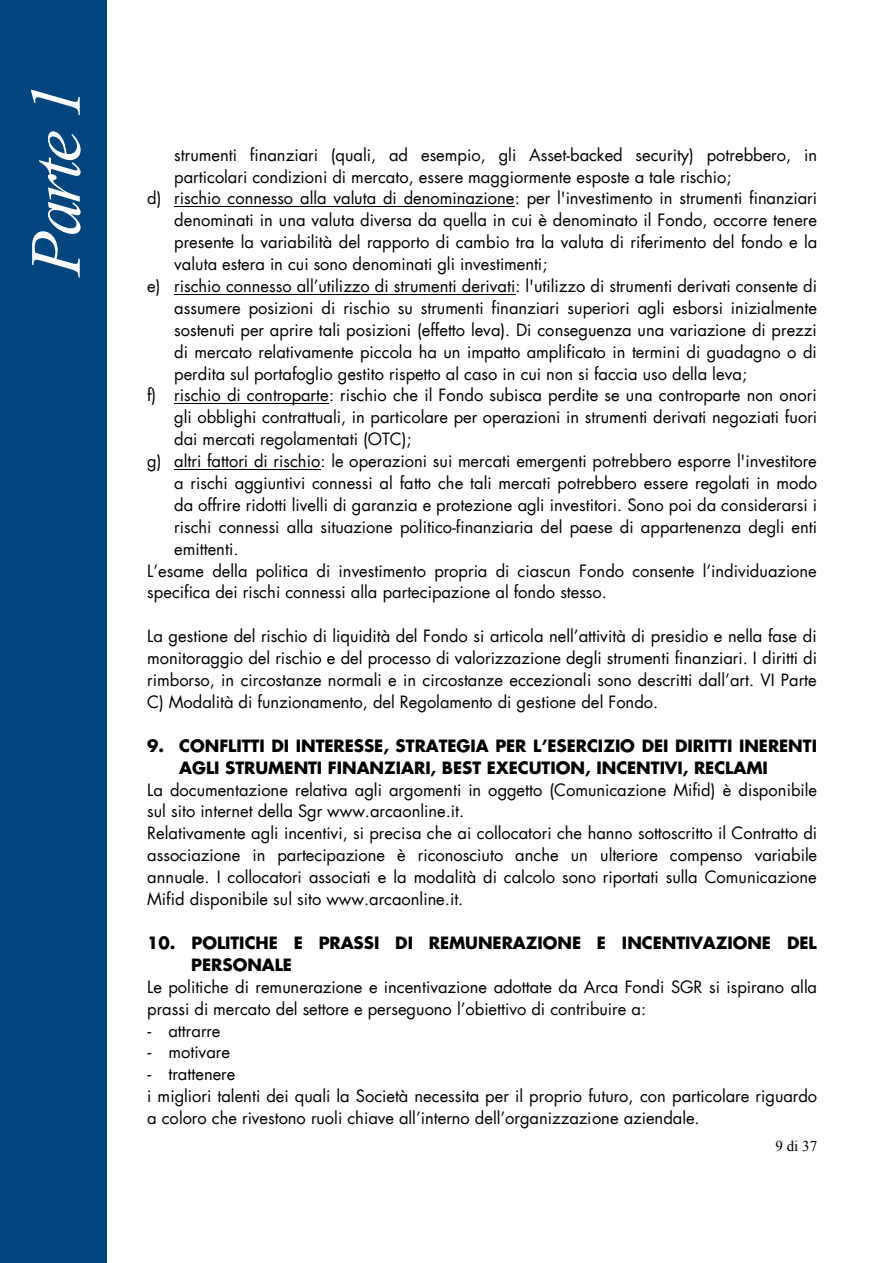
<style>
.page{position:relative;width:893px;height:1263px;background:#fff}
.page>*{position:absolute;margin:0;border:0;box-sizing:border-box;transform-origin:0 0}
.t1{font:italic 72px "Times New Roman";color:#fff}
.t2{font:16.5px/21.9px "Futura LT";color:#000}
.t3{font:700 16.5px/21.9px "Futura LT";color:#000}
.t4{font:15px "Times New Roman";color:#000}
.s1{font-family:"Arial Narrow"}
</style>
<div class="page">
<hr style="left:174px;top:206px;width:341px;height:1px;background:#000">
<hr style="left:174px;top:294px;width:341px;height:1px;background:#000">
<hr style="left:174px;top:403px;width:155px;height:1px;background:#000">
<hr style="left:174px;top:469px;width:147px;height:1px;background:#000">
<div style="left:0;top:0;width:106px;height:1263px;background:#00457d"></div>
<h1 class="t1" style="left:6px;top:276px;width:194px;rotate:-90deg">Parte 1</h1>
<p class="t2" style="left:174px;top:144px;width:644px">strumenti finanziari (quali, ad esempio, gli Asset-backed security) potrebbero, in</p>
<p class="t2" style="left:174px;top:166px;width:559px">particolari condizioni di mercato, essere maggiormente esposte a tale rischio;</p>
<p class="t2" style="left:147px;top:188px;width:671px">d) rischio connesso alla valuta di denominazione: per l'investimento in strumenti finanziari</p>
<p class="t2" style="left:174px;top:210px;width:644px">denominati in una valuta diversa da quella in cui è denominato il Fondo, occorre tenere</p>
<p class="t2" style="left:174px;top:231px;width:645px">presente la variabilità del rapporto di cambio tra la valuta di riferimento del fondo e la</p>
<p class="t2" style="left:174px;top:253px;width:375px">valuta estera in cui sono denominati gli investimenti;</p>
<p class="t2" style="left:147px;top:275px;width:671px">e) rischio connesso all’utilizzo di strumenti derivati: l'utilizzo di strumenti derivati consente di</p>
<p class="t2" style="left:174px;top:297px;width:644px">assumere posizioni di rischio su strumenti finanziari superiori agli esborsi inizialmente</p>
<p class="t2" style="left:174px;top:319px;width:644px">sostenuti per aprire tali posizioni (effetto leva). Di conseguenza una variazione di prezzi</p>
<p class="t2" style="left:174px;top:341px;width:644px">di mercato relativamente piccola ha un impatto amplificato in termini di guadagno o di</p>
<p class="t2" style="left:174px;top:363px;width:574px">perdita sul portafoglio gestito rispetto al caso in cui non si faccia uso della leva;</p>
<p class="t2" style="left:147px;top:384px;width:671px">f) rischio di controparte: rischio che il Fondo subisca perdite se una controparte non onori</p>
<p class="t2" style="left:174px;top:406px;width:645px">gli obblighi contrattuali, in particolare per operazioni in strumenti derivati negoziati fuori</p>
<p class="t2" style="left:174px;top:428px;width:239px">dai mercati regolamentati (OTC);</p>
<p class="t2" style="left:147px;top:450px;width:671px">g) altri fattori di rischio: le operazioni sui mercati emergenti potrebbero esporre l'investitore</p>
<p class="t2" style="left:174px;top:472px;width:644px">a rischi aggiuntivi connessi al fatto che tali mercati potrebbero essere regolati in modo</p>
<p class="t2" style="left:174px;top:494px;width:644px">da offrire ridotti livelli di garanzia e protezione agli investitori. Sono poi da considerarsi i</p>
<p class="t2" style="left:174px;top:516px;width:644px">rischi connessi alla situazione politico-finanziaria del paese di appartenenza degli enti</p>
<p class="t2" style="left:174px;top:538px;width:66px">emittenti.</p>
<p class="t2" style="left:147px;top:560px;width:671px">L’esame della politica di investimento propria di ciascun Fondo consente l’individuazione</p>
<p class="t2" style="left:147px;top:581px;width:461px">specifica dei rischi connessi alla partecipazione al fondo stesso.</p>
<p class="t2" style="left:147px;top:625px;width:671px;text-align:justify">La gestione del rischio di liquidità del Fondo si articola nell’attività di presidio e nella fase di monitoraggio del rischio e del processo di valorizzazione degli strumenti finanziari. I diritti di rimborso, in circostanze normali e in circostanze eccezionali sono descritti dall’art. VI Parte C) Modalità di funzionamento, del Regolamento di gestione del Fondo.</p>
<p class="t3" style="left:179px;top:735px;width:639px;text-indent:-32px">9. CONFLITTI DI INTERESSE, STRATEGIA PER L’ESERCIZIO DEI DIRITTI INERENTI<br>AGLI STRUMENTI FINANZIARI, BEST EXECUTION, INCENTIVI, RECLAMI</p>
<p class="t2" style="left:147px;top:779px;width:672px">La documentazione relativa agli argomenti in oggetto (Comunicazione Mifid) è disponibile sul sito internet della Sgr www.arcaonline.it.<br>Relativamente agli incentivi, si precisa che ai collocatori che hanno sottoscritto il Contratto di associazione in partecipazione è riconosciuto anche un ulteriore compenso variabile annuale. I collocatori associati e la modalità di calcolo sono riportati sulla Comunicazione Mifid disponibile sul sito www.arcaonline.it.</p>
<p class="t3" style="left:191px;top:932px;width:627px;text-indent:-44px">10. POLITICHE E PRASSI DI REMUNERAZIONE E INCENTIVAZIONE DEL<br>PERSONALE</p>
<p class="t2" style="left:147px;top:976px;width:671px">Le politiche di remunerazione e incentivazione adottate da Arca Fondi SGR si ispirano alla prassi di mercato del settore e perseguono l’obiettivo di contribuire a:</p>
<p class="t2" style="left:147px;top:1020px;width:75px"><span class="s1">-</span> attrarre</p>
<p class="t2" style="left:147px;top:1041px;width:84px"><span class="s1">-</span> motivare</p>
<p class="t2" style="left:147px;top:1063px;width:671px"><span class="s1">-</span> trattenere<br>i migliori talenti dei quali la Società necessita per il proprio futuro, con particolare riguardo a coloro che rivestono ruoli chiave all’interno dell’organizzazione aziendale.</p>
<p class="t4" style="left:775px;top:1136px;width:43px">9 di 37</p>
</div>
